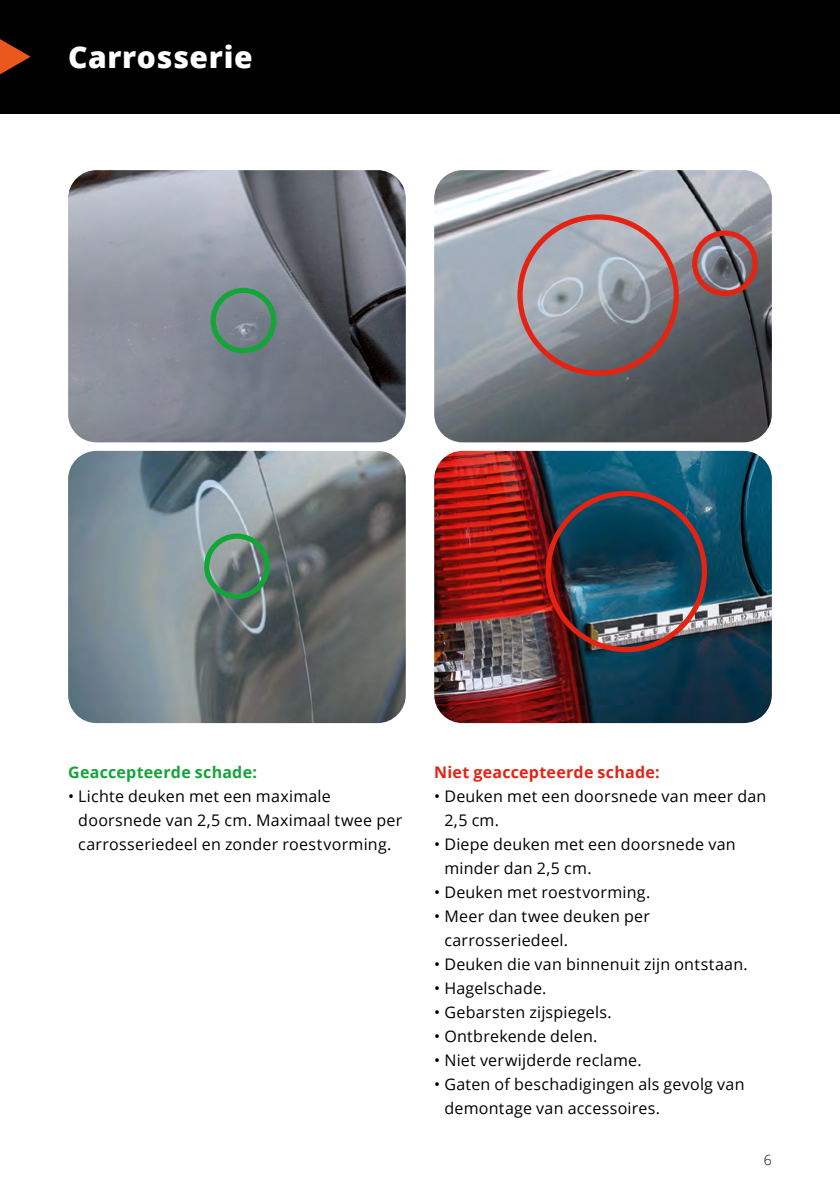
<style>
.page{position:relative;width:840px;height:1191px;background:#fff}
.page>*{position:absolute;margin:0;border:0;box-sizing:border-box;transform-origin:0 0}
.t1{font:800 30px "Open Sans";letter-spacing:.02em;color:#fff}
.t2{font:16px/24px "Open Sans";letter-spacing:.015em;color:#000}
.t3{font:700 16px "Open Sans";letter-spacing:.015em;color:#e42313}
.t4{font:700 16px "Open Sans";letter-spacing:.015em;color:#13a538}
.t5{font:300 14px "Open Sans";color:#000}
</style>
<div class="page">
<div style="left:0;top:0;width:839px;height:113px;background:#000"></div>
<svg style="left:0;top:39px;width:31px;height:36px"></svg>
<img style="left:68px;top:170px;width:337px;height:272px">
<img style="left:68px;top:451px;width:337px;height:272px">
<img style="left:434px;top:170px;width:337px;height:272px">
<img style="left:434px;top:451px;width:337px;height:272px">
<div style="left:210px;top:288px;width:66px;height:65px;border:5px solid #13a538;border-radius:50%"></div>
<div style="left:204px;top:533px;width:65px;height:66px;border:5px solid #13a538;border-radius:50%"></div>
<div style="left:691px;top:230px;width:66px;height:66px;border:5px solid #e42313;border-radius:50%"></div>
<div style="left:517px;top:214px;width:161px;height:162px;border:5px solid #e42313;border-radius:50%"></div>
<div style="left:545px;top:491px;width:161px;height:161px;border:5px solid #e42313;border-radius:50%"></div>
<h1 class="t1" style="left:68px;top:34px;width:186px">Carrosserie</h1>
<p class="t4" style="left:68px;top:760px;width:190px">Geaccepteerde schade:</p>
<p class="t2" style="left:78px;top:783px;width:325px;text-indent:-10px">• Lichte deuken met een maximale doorsnede van 2,5 cm. Maximaal twee per carrosseriedeel en zonder roestvorming.</p>
<p class="t3" style="left:434px;top:760px;width:227px">Niet geaccepteerde schade:</p>
<p class="t2" style="left:444px;top:783px;width:323px;text-indent:-10px">• Deuken met een doorsnede van meer dan<br>2,5 cm.</p>
<p class="t2" style="left:444px;top:831px;width:292px;text-indent:-10px">• Diepe deuken met een doorsnede van minder dan 2,5 cm.</p>
<p class="t2" style="left:434px;top:879px;width:217px">• Deuken met roestvorming.</p>
<p class="t2" style="left:444px;top:903px;width:207px;text-indent:-10px">• Meer dan twee deuken per carrosseriedeel.</p>
<p class="t2" style="left:434px;top:951px;width:315px">• Deuken die van binnenuit zijn ontstaan.</p>
<p class="t2" style="left:434px;top:975px;width:114px">• Hagelschade.</p>
<p class="t2" style="left:434px;top:999px;width:179px">• Gebarsten zijspiegels.</p>
<p class="t2" style="left:434px;top:1023px;width:165px">• Ontbrekende delen.</p>
<p class="t2" style="left:434px;top:1047px;width:209px">• Niet verwijderde reclame.</p>
<p class="t2" style="left:444px;top:1071px;width:301px;text-indent:-10px">• Gaten of beschadigingen als gevolg van demontage van accessoires.</p>
<p class="t5" style="left:763px;top:1150px;width:9px">6</p>
</div>
